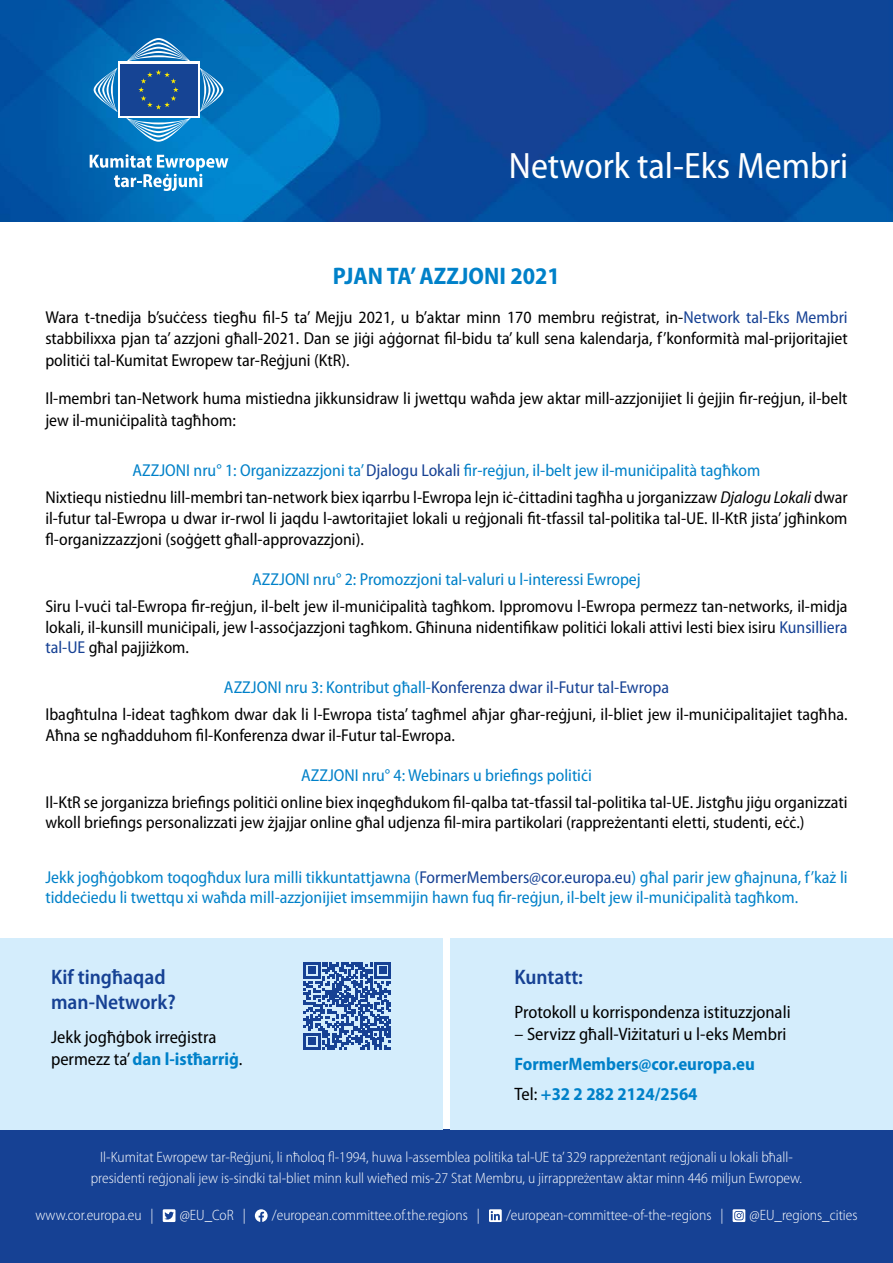
<style>
.page{position:relative;width:893px;height:1263px;background:#fff}
.page>*{position:absolute;margin:0;border:0;box-sizing:border-box;transform-origin:0 0}
.t1{font:semi-condensed 36.75px "Myriad Pro";color:#fff}
.t2{font:700 semi-condensed 24px "Myriad Pro";color:#0081c9}
.t3{font:600 semi-condensed 21px/25.2px "Myriad Pro";color:#164194}
.t4{font:semi-condensed 18px/21.6px "Myriad Pro";color:#000}
.t5{font:700 semi-condensed 18px/30.2px "Myriad Pro";color:#0081c9}
.t6{font:semi-condensed 17.25px/20.7px "Myriad Pro";color:#000}
.t7{font:semi-condensed 17.25px/20.7px "Myriad Pro";color:#0081c9}
.t8{font:300 semi-condensed 15px/20.7px "Myriad Pro";color:#fff;text-align:center}
.s1{color:#164194}
.s2{color:#0081c9}
.s3{font-style:italic}
.s4{font-weight:700;color:#0081c9}
.s5{font-weight:400;color:#000}
</style>
<div class="page">
<img style="left:0;top:0;width:893px;height:221px">
<div style="left:118px;top:62px;width:81px;height:56px;background:linear-gradient(to right,#fff,#fff)"></div>
<div style="left:120px;top:64px;width:77px;height:52px;background:#164494"></div>
<svg style="left:138px;top:70px;width:41px;height:40px"></svg>
<svg style="left:126px;top:38px;width:65px;height:24px;background:#478fc5"></svg>
<svg style="left:94px;top:68px;width:23px;height:44px"></svg>
<svg style="left:126px;top:118px;width:65px;height:24px;background:#3c9cd4"></svg>
<svg style="left:200px;top:68px;width:23px;height:44px"></svg>
<svg style="left:90px;top:154px;width:138px;height:37px"></svg>
<div style="left:0;top:1129px;width:893px;height:134px;background:#164194"></div>
<svg style="left:163px;top:1209px;width:12px;height:13px"></svg>
<svg style="left:255px;top:1209px;width:13px;height:13px"></svg>
<svg style="left:489px;top:1209px;width:13px;height:13px"></svg>
<svg style="left:733px;top:1209px;width:12px;height:13px"></svg>
<div style="left:0;top:938px;width:442px;height:191px;background:#d4edfc"></div>
<div style="left:451px;top:938px;width:442px;height:191px;background:#d4edfc"></div>
<svg style="left:304px;top:962px;width:87px;height:87px"></svg>
<h1 class="t1" style="left:509px;top:146px;width:341px">Network tal-Eks Membri</h1>
<h2 class="t2" style="left:333px;top:263px;width:229px">PJAN TA’ AZZJONI 2021</h2>
<p class="t6" style="left:45px;top:306px;width:804px;line-height:21.6px;text-align:justify">Wara t-tnedija b’suċċess tiegħu fil-5 ta’ Mejju 2021, u b’aktar minn 170 membru reġistrat, in-<span class="s1">Network tal-Eks Membri </span>stabbilixxa pjan ta’ azzjoni għall-2021. Dan se jiġi aġġornat fil-bidu ta’ kull sena kalendarja, f’konformità mal-prijoritajiet politiċi tal-Kumitat Ewropew tar-Reġjuni (KtR).</p>
<p class="t6" style="left:45px;top:388px;width:804px;line-height:21.6px">Il-membri tan-Network huma mistiedna jikkunsidraw li jwettqu waħda jew aktar mill-azzjonijiet li ġejjin fir-reġjun, il-belt jew il-muniċipalità tagħhom:</p>
<p class="t6" style="left:45px;top:457px;width:804px;line-height:27.2px;text-align:center"><span class="s2">AZZJONI nru° 1: Organizzazzjoni ta’</span> <span class="s1">Djalogu Lokali</span> <span class="s2">fir-reġjun, il-belt jew il-muniċipalità tagħkom<br></span>Nixtiequ nistiednu lill-membri tan-network biex iqarrbu l-Ewropa lejn iċ-ċittadini tagħha u jorganizzaw <span class="s3">Djalogu Lokali</span> dwar</p>
<p class="t6" style="left:45px;top:508px;width:804px">il-futur tal-Ewropa u dwar ir-rwol li jaqdu l-awtoritajiet lokali u reġjonali fit-tfassil tal-politika tal-UE. Il-KtR jista’ jgħinkom fl-organizzazzjoni (soġġett għall-approvazzjoni).</p>
<p class="t7" style="left:252px;top:569px;width:390px">AZZJONI nru° 2: Promozzjoni tal-valuri u l-interessi Ewropej</p>
<p class="t6" style="left:45px;top:596px;width:804px;text-align:justify">Siru l-vuċi tal-Ewropa fir-reġjun, il-belt jew il-muniċipalità tagħkom. Ippromovu l-Ewropa permezz tan-networks, il-midja lokali, il-kunsill muniċipali, jew l-assoċjazzjoni tagħkom. Għinuna nidentifikaw politiċi lokali attivi lesti biex isiru <span class="s1">Kunsilliera tal-UE</span> għal pajjiżkom.</p>
<p class="t6" style="left:45px;top:674px;width:804px;line-height:27.2px;text-align:center"><span class="s2">AZZJONI nru 3: Kontribut għall-</span><span class="s1">Konferenza dwar il-Futur tal-Ewropa<br></span>Ibagħtulna l-ideat tagħkom dwar dak li l-Ewropa tista’ tagħmel aħjar għar-reġjuni, il-bliet jew il-muniċipalitajiet tagħha.</p>
<p class="t6" style="left:45px;top:725px;width:411px">Aħna se ngħadduhom fil-Konferenza dwar il-Futur tal-Ewropa.</p>
<p class="t7" style="left:301px;top:765px;width:292px">AZZJONI nru° 4: Webinars u briefings politiċi</p>
<p class="t6" style="left:45px;top:792px;width:804px">Il-KtR se jorganizza briefings politiċi online biex inqegħdukom fil-qalba tat-tfassil tal-politika tal-UE. Jistgħu jiġu organizzati wkoll briefings personalizzati jew żjajjar online għal udjenza fil-mira partikolari (rappreżentanti eletti, studenti, eċċ.)</p>
<p class="t7" style="left:45px;top:867px;width:804px">Jekk jogħġobkom toqogħdux lura milli tikkuntattjawna (<span class="s1">FormerMembers@cor.europa.eu</span>) għal parir jew għajnuna, f’każ li tiddeċiedu li twettqu xi waħda mill-azzjonijiet imsemmijin hawn fuq fir-reġjun, il-belt jew il-muniċipalità tagħkom.</p>
<p class="t3" style="left:51px;top:964px;width:126px">Kif tingħaqad man-Network?</p>
<p class="t4" style="left:51px;top:1027px;width:193px">Jekk jogħġbok irreġistra permezz ta’ <span class="s4">dan l-istħarriġ</span>.</p>
<p class="t3" style="left:514px;top:964px;width:70px">Kuntatt:</p>
<p class="t4" style="left:514px;top:1001px;width:278px">Protokoll u korrispondenza istituzzjonali</p>
<p class="t4" style="left:514px;top:1023px;width:273px">– Servizz għall-Viżitaturi u l-eks Membri</p>
<p class="t5" style="left:514px;top:1049px;width:242px">FormerMembers@cor.europa.eu<br><span class="s5">Tel:</span> +32 2 282 2124/2564</p>
<p class="t8" style="left:91px;top:1147px;width:713px">Il-Kumitat Ewropew tar-Reġjuni, li nħoloq fl-1994, huwa l-assemblea politika tal-UE ta’ 329 rappreżentant reġjonali u lokali bħall&shy;presidenti reġjonali jew is-sindki tal-bliet minn kull wieħed mis-27 Stat Membru, u jirrappreżentaw aktar minn 446 miljun Ewropew.</p>
<p class="t8" style="left:35px;top:1205px;width:120px">www.cor.europa.eu |</p>
<p class="t8" style="left:180px;top:1205px;width:68px">@EU_CoR |</p>
<p class="t8" style="left:272px;top:1205px;width:210px">/european.committee.of.the.regions |</p>
<p class="t8" style="left:506px;top:1205px;width:219px">/european-committee-of-the-regions |</p>
<p class="t8" style="left:750px;top:1205px;width:109px">@EU_regions_cities</p>
</div>
